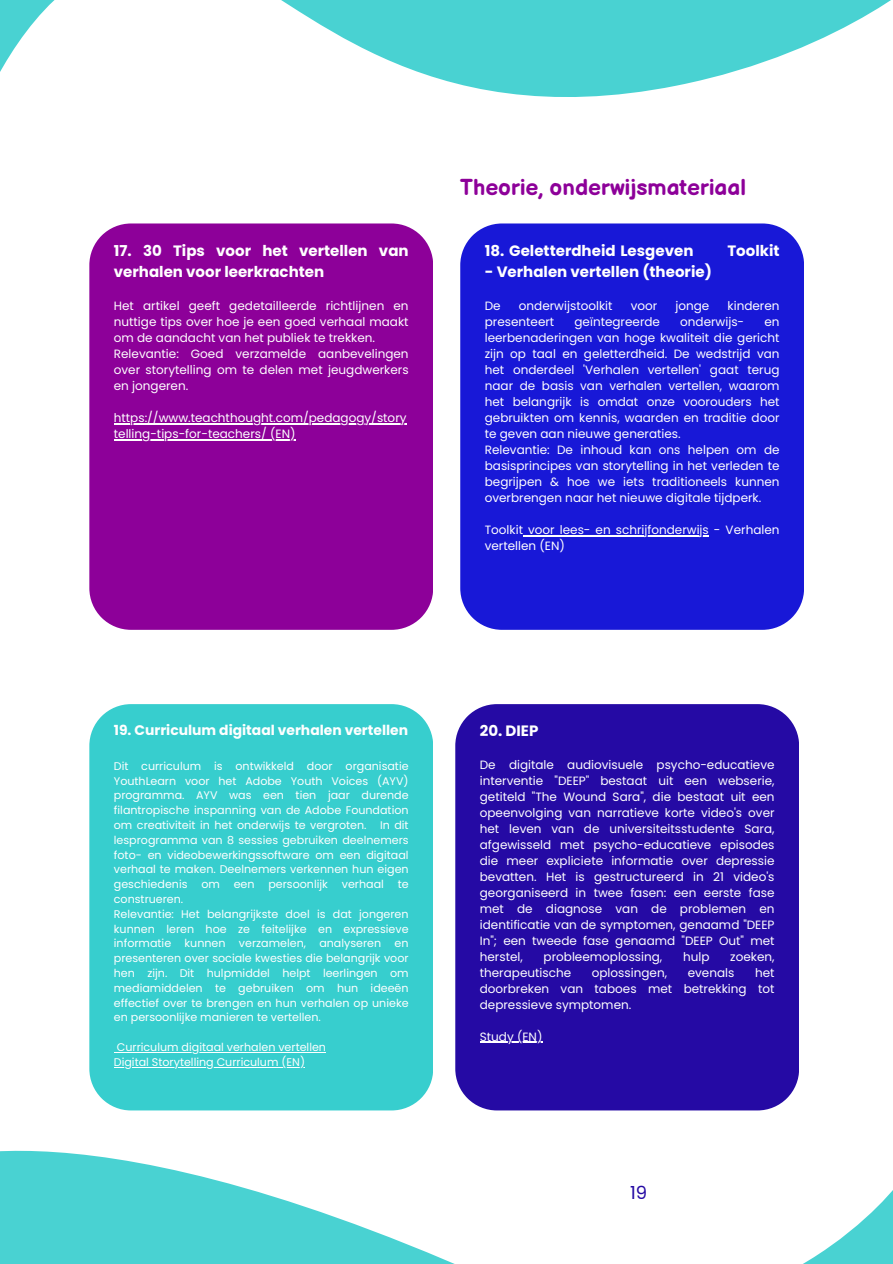
<style>
.page{position:relative;width:893px;height:1264px;background:#fff}
.page>*{position:absolute;margin:0;border:0;box-sizing:border-box;transform-origin:0 0}
.t1{font:700 22.5px "Balsamiq Sans";color:#8d0099}
.t2{font:18px "Poppins";color:#250aa4}
.t3{font:700 15px/21px "Poppins";color:#fff}
.t4{font:700 13.8px "Poppins";color:#fff}
.t5{font:12px/16px "Poppins";color:#fff;text-align:justify}
.t6{font:11.1px/14.9px "Poppins";color:#fff;text-align:justify}
</style>
<div class="page">
<svg style="left:0;top:0;width:891px;height:97px"></svg>
<svg style="left:0;top:1150px;width:892px;height:113px"></svg>
<div style="left:89px;top:223px;width:344px;height:407px;background:#8d0099"></div>
<hr style="left:114px;top:423px;width:292px;height:1px;background:#fff">
<hr style="left:114px;top:439px;width:153px;height:1px;background:#fff">
<svg style="left:267px;top:439px;width:28px;height:1px"></svg>
<div style="left:460px;top:223px;width:344px;height:407px;background:#1818d7"></div>
<hr style="left:523px;top:535px;width:185px;height:1px;background:#fff">
<div style="left:89px;top:704px;width:344px;height:406px;background:#37cece"></div>
<hr style="left:117px;top:1051px;width:209px;height:1px;background:#fff">
<hr style="left:114px;top:1066px;width:164px;height:1px;background:#fff">
<svg style="left:278px;top:1066px;width:27px;height:1px"></svg>
<div style="left:455px;top:704px;width:344px;height:406px;background:#250aa4"></div>
<hr style="left:480px;top:1041px;width:33px;height:1px;background:#fff">
<svg style="left:513px;top:1041px;width:29px;height:1px"></svg>
<p class="t3" style="left:114px;top:240px;width:296px">17. 30 Tips voor het vertellen van verhalen voor leerkrachten</p>
<p class="t5" style="left:114px;top:298px;width:296px">Het artikel geeft gedetailleerde richtlijnen en nuttige tips over hoe je een goed verhaal maakt om de aandacht van het publiek te trekken.</p>
<p class="t5" style="left:114px;top:346px;width:296px">Relevantie: Goed verzamelde aanbevelingen over storytelling om te delen met jeugdwerkers en jongeren.</p>
<p class="t5" style="left:114px;top:410px;width:294px">https://www.teachthought.com/pedagogy/story telling-tips-for-teachers/ (EN)</p>
<p class="t1" style="left:460px;top:175px;width:287px">Theorie, onderwijsmateriaal</p>
<p class="t3" style="left:484px;top:240px;width:210px">18. Geletterdheid Lesgeven</p>
<p class="t3" style="left:727px;top:240px;width:54px">Toolkit</p>
<p class="t3" style="left:484px;top:261px;width:228px">- Verhalen vertellen (theorie)</p>
<p class="t5" style="left:484px;top:298px;width:17px">De</p>
<p class="t5" style="left:519px;top:298px;width:95px">onderwijstoolkit</p>
<p class="t5" style="left:630px;top:298px;width:28px">voor</p>
<p class="t5" style="left:675px;top:298px;width:35px">jonge</p>
<p class="t5" style="left:727px;top:298px;width:53px">kinderen</p>
<p class="t5" style="left:484px;top:314px;width:71px">presenteert</p>
<p class="t5" style="left:574px;top:314px;width:87px">geïntegreerde</p>
<p class="t5" style="left:680px;top:314px;width:66px">onderwijs-</p>
<p class="t5" style="left:484px;top:314px;width:296px;text-indent:279px">en leerbenaderingen van hoge kwaliteit die gericht zijn op taal en geletterdheid. De wedstrijd van het onderdeel 'Verhalen vertellen' gaat terug naar de basis van verhalen vertellen, waarom het belangrijk is omdat onze voorouders het gebruikten om kennis, waarden en traditie door te geven aan nieuwe generaties.</p>
<p class="t5" style="left:484px;top:442px;width:296px">Relevantie: De inhoud kan ons helpen om de basisprincipes van storytelling in het verleden te begrijpen &amp; hoe we iets traditioneels kunnen overbrengen naar het nieuwe digitale tijdperk.</p>
<p class="t5" style="left:484px;top:522px;width:296px">Toolkit voor lees- en schrijfonderwijs - Verhalen vertellen (EN)</p>
<p class="t4" style="left:114px;top:720px;width:296px">19. Curriculum digitaal verhalen vertellen</p>
<p class="t6" style="left:114px;top:758px;width:296px">Dit curriculum is ontwikkeld door organisatie YouthLearn voor het Adobe Youth Voices (AYV) programma. AYV was een tien jaar durende filantropische inspanning van de Adobe Foundation om creativiteit in het onderwijs te vergroten. In dit lesprogramma van 8 sessies gebruiken deelnemers foto- en videobewerkingssoftware om een digitaal verhaal te maken. Deelnemers verkennen hun eigen geschiedenis om een persoonlijk verhaal te construeren.</p>
<p class="t6" style="left:114px;top:906px;width:296px">Relevantie: Het belangrijkste doel is dat jongeren kunnen leren hoe ze feitelijke en expressieve informatie kunnen verzamelen, analyseren en presenteren over sociale kwesties die belangrijk voor hen zijn. Dit hulpmiddel helpt leerlingen om mediamiddelen te gebruiken om hun ideeën effectief over te brengen en hun verhalen op unieke en persoonlijke manieren te vertellen.</p>
<p class="t6" style="left:117px;top:1039px;width:211px">Curriculum digitaal verhalen vertellen</p>
<p class="t6" style="left:114px;top:1054px;width:193px">Digital Storytelling Curriculum (EN)</p>
<p class="t3" style="left:480px;top:719px;width:60px">20. DIEP</p>
<p class="t5" style="left:480px;top:756px;width:296px">De digitale audiovisuele psycho-educatieve interventie "DEEP" bestaat uit een webserie, getiteld "The Wound Sara", die bestaat uit een opeenvolging van narratieve korte video's over het leven van de universiteitsstudente Sara, afgewisseld met psycho-educatieve episodes die meer expliciete informatie over depressie bevatten. Het is gestructureerd in 21 video's georganiseerd in twee fasen: een eerste fase met de diagnose van de problemen en identificatie van de symptomen, genaamd "DEEP In"; een tweede fase genaamd "DEEP Out" met herstel,</p>
<p class="t5" style="left:543px;top:948px;width:120px">probleemoplossing,</p>
<p class="t5" style="left:683px;top:948px;width:28px">hulp</p>
<p class="t5" style="left:730px;top:948px;width:46px">zoeken,</p>
<p class="t5" style="left:480px;top:964px;width:93px">therapeutische</p>
<p class="t5" style="left:591px;top:964px;width:77px">oplossingen,</p>
<p class="t5" style="left:687px;top:964px;width:48px">evenals</p>
<p class="t5" style="left:480px;top:964px;width:296px;text-indent:275px">het doorbreken van taboes met betrekking tot depressieve symptomen.</p>
<p class="t5" style="left:480px;top:1028px;width:64px">Study (EN)</p>
<p class="t2" style="left:630px;top:1179px;width:19px">19</p>
</div>
